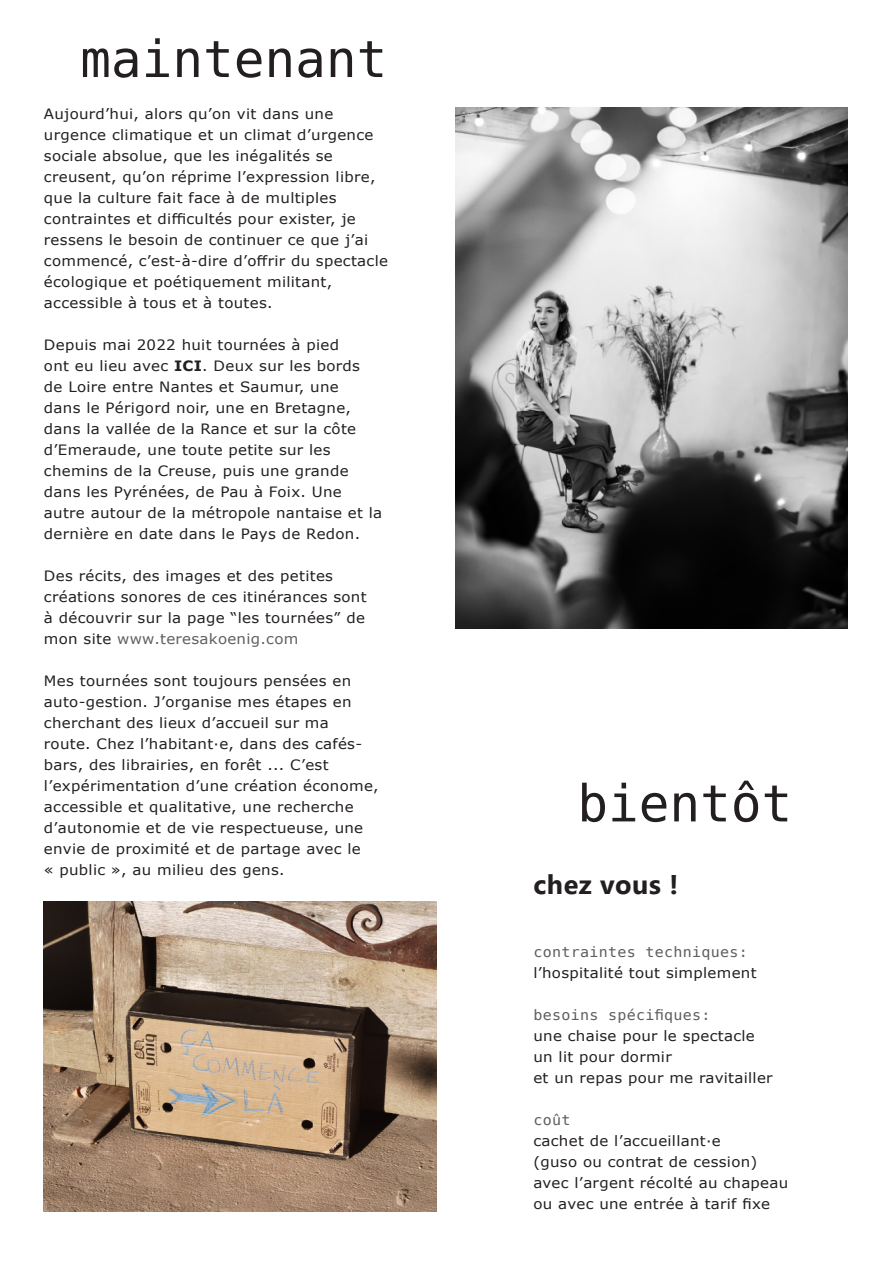
<style>
.page{position:relative;width:893px;height:1263px;background:#fff}
.page>*{position:absolute;margin:0;border:0;box-sizing:border-box;transform-origin:0 0}
.t1{font:51px "DejaVu Sans Mono";color:#231f20}
.t2{font:700 27px "Leelawadee";letter-spacing:.02em;color:#231f20}
.t3{font:14.25px/21px "Verdana";letter-spacing:.02em;color:#231f20;scale:1.05 1}
.t4{font:14.25px "DejaVu Sans Mono";letter-spacing:.02em;color:#5f5f62;scale:1.05 1}
.s1{font-weight:700}
.s2{color:#5f5f62}
</style>
<div class="page">
<img style="left:455px;top:107px;width:392px;height:522px">
<img style="left:44px;top:901px;width:392px;height:311px">
<p class="t1" style="left:80px;top:25px;width:309px">maintenant</p>
<p class="t3" style="left:44px;top:103px;width:329px">Aujourd’hui, alors qu’on vit dans une urgence climatique et un climat d’urgence sociale absolue, que les inégalités se creusent, qu’on réprime l’expression libre, que la culture fait face à de multiples contraintes et difficultés pour exister, je ressens le besoin de continuer ce que j’ai commencé, c’est-à-dire d’offrir du spectacle écologique et poétiquement militant, accessible à tous et à toutes.</p>
<p class="t3" style="left:44px;top:334px;width:324px">Depuis mai 2022 huit tournées à pied<br>ont eu lieu avec <span class="s1">ICI</span>. Deux sur les bords<br>de Loire entre Nantes et Saumur, une<br>dans le Périgord noir, une en Bretagne, dans la vallée de la Rance et sur la côte d’Emeraude, une toute petite sur les chemins de la Creuse, puis une grande dans les Pyrénées, de Pau à Foix. Une autre autour de la métropole nantaise et la dernière en date dans le Pays de Redon.</p>
<p class="t3" style="left:44px;top:565px;width:309px">Des récits, des images et des petites créations sonores de ces itinérances sont</p>
<p class="t3" style="left:44px;top:607px;width:307px">à découvrir sur la page “les tournées” de mon site <span class="s2">www.teresakoenig.com</span></p>
<p class="t3" style="left:44px;top:670px;width:320px">Mes tournées sont toujours pensées en auto-gestion. J’organise mes étapes en cherchant des lieux d’accueil sur ma route. Chez l’habitant·e, dans des cafés&shy;bars, des librairies, en forêt ... C’est l’expérimentation d’une création économe, accessible et qualitative, une recherche d’autonomie et de vie respectueuse, une envie de proximité et de partage avec le<br>« public », au milieu des gens.</p>
<p class="t1" style="left:577px;top:769px;width:216px">bientôt</p>
<p class="t2" style="left:533px;top:869px;width:146px">chez vous !</p>
<p class="t4" style="left:533px;top:942px;width:206px">contraintes techniques:</p>
<p class="t3" style="left:533px;top:962px;width:214px">l’hospitalité tout simplement</p>
<p class="t4" style="left:533px;top:1005px;width:170px">besoins spécifiques:</p>
<p class="t3" style="left:533px;top:1025px;width:212px">une chaise pour le spectacle</p>
<p class="t3" style="left:533px;top:1046px;width:133px">un lit pour dormir</p>
<p class="t3" style="left:533px;top:1067px;width:229px">et un repas pour me ravitailler</p>
<p class="t4" style="left:533px;top:1110px;width:37px">coût</p>
<p class="t3" style="left:533px;top:1130px;width:180px">cachet de l’accueillant·e</p>
<p class="t3" style="left:533px;top:1151px;width:215px">(guso ou contrat de cession)</p>
<p class="t3" style="left:533px;top:1172px;width:244px">avec l’argent récolté au chapeau ou avec une entrée à tarif fixe</p>
</div>
